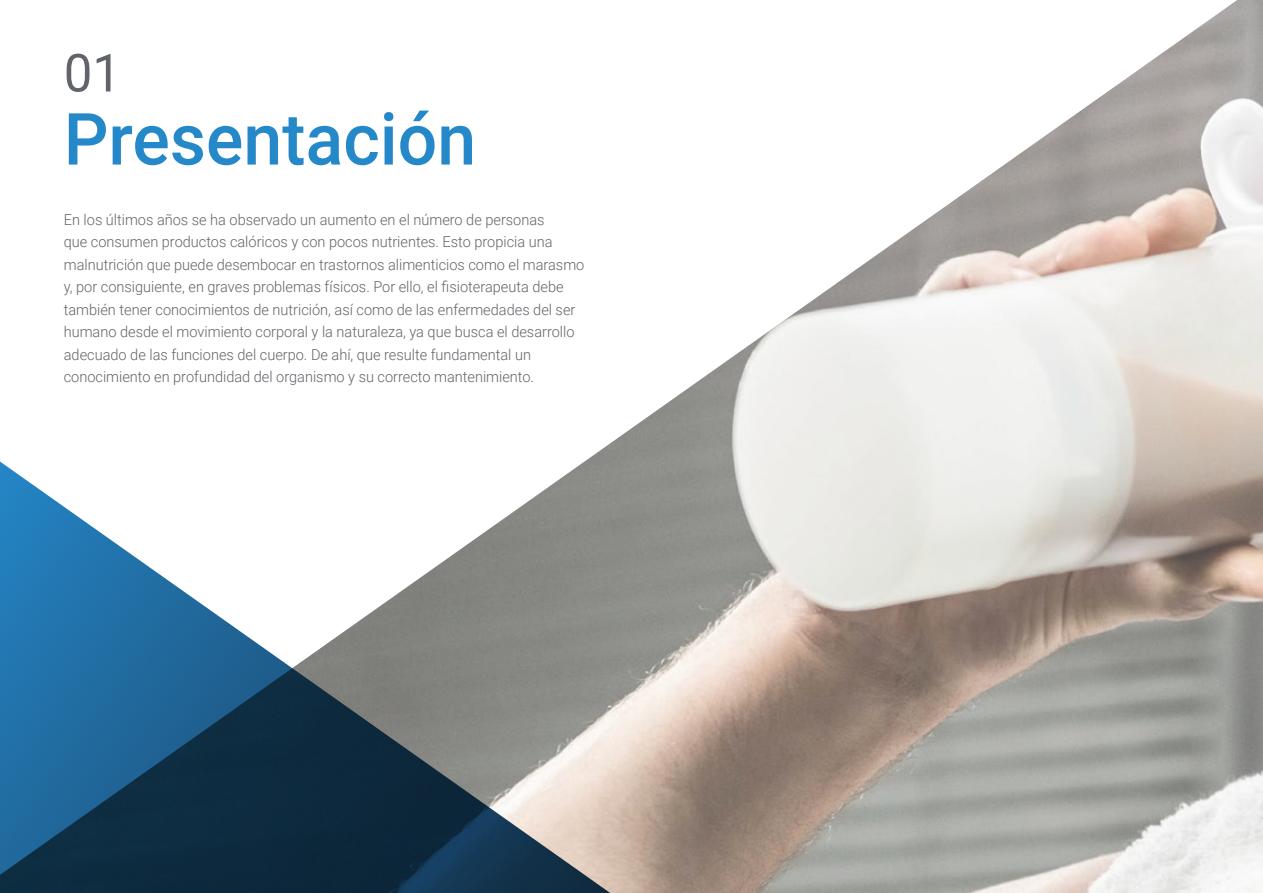
<style>
.page{position:relative;width:1263px;height:893px;background:#fff}
.page>*{position:absolute;margin:0;border:0;box-sizing:border-box;transform-origin:0 0}
.t1{font:500 72px "Roboto";color:#2488c9}
.t2{font:52.5px "Roboto";color:#61646a}
.t3{font:300 15px/22.5px "Roboto";color:#61646a}
</style>
<div class="page">
<img style="left:607px;top:0;width:656px;height:893px">
<svg style="left:0;top:446px;width:640px;height:447px"></svg>
<h2 class="t2" style="left:64px;top:36px;width:59px">01</h2>
<h1 class="t1" style="left:64px;top:89px;width:414px">Presentación</h1>
<p class="t3" style="left:64px;top:208px;width:522px">En los últimos años se ha observado un aumento en el número de personas<br>que consumen productos calóricos y con pocos nutrientes. Esto propicia una malnutrición que puede desembocar en trastornos alimenticios como el marasmo y, por consiguiente, en graves problemas físicos. Por ello, el fisioterapeuta debe también tener conocimientos de nutrición, así como de las enfermedades del ser humano desde el movimiento corporal y la naturaleza, ya que busca el desarrollo adecuado de las funciones del cuerpo. De ahí, que resulte fundamental un conocimiento en profundidad del organismo y su correcto mantenimiento.</p>
</div>
